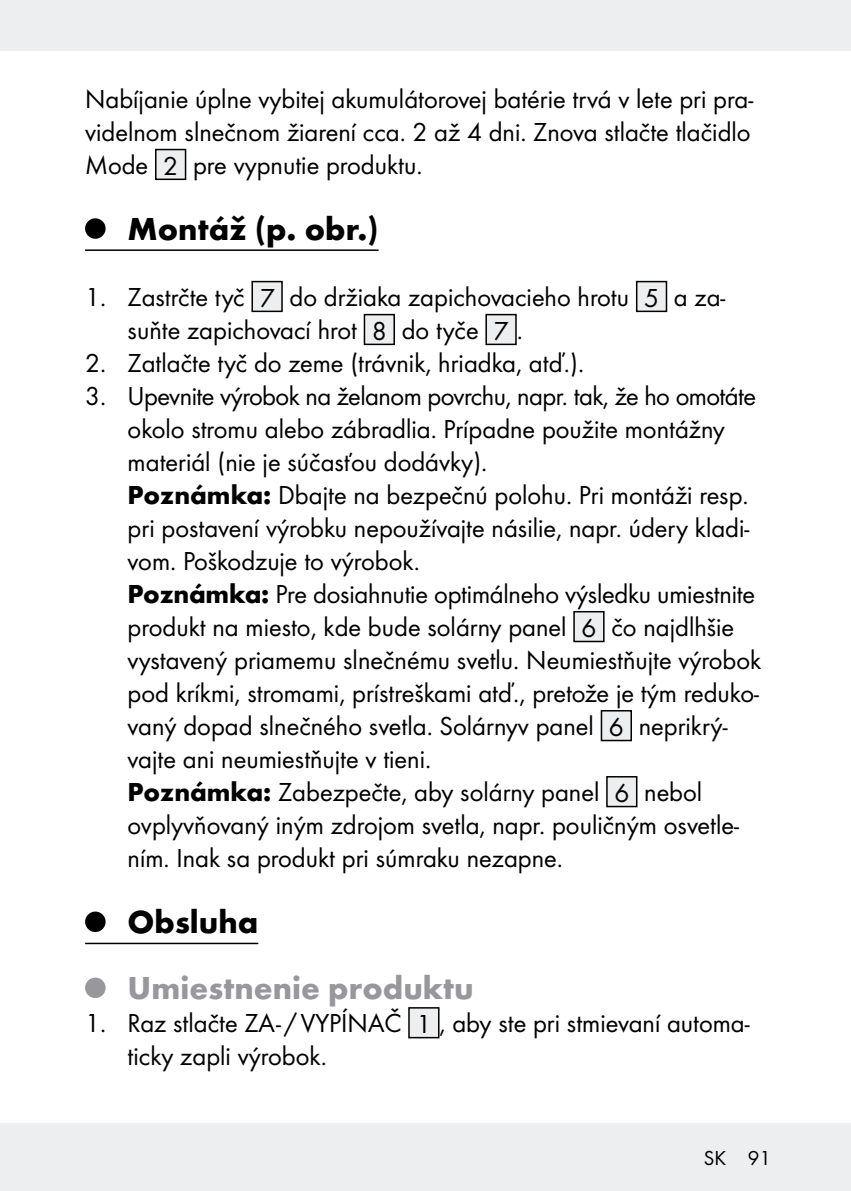
<style>
.page{position:relative;width:851px;height:1191px;background:#fff}
.page>*{position:absolute;margin:0;border:0;box-sizing:border-box;transform-origin:0 0}
.t1{font:700 33px "Futura";color:#000}
.t2{font:700 33px "Futura";color:#97979c}
.t3{font:27px/33px "Futura Boo";color:#000}
.t4{font:21px "Futura Boo";color:#000}
.s1{font-family:"Futura";font-weight:700}
</style>
<div class="page">
<div style="left:0;top:1123px;width:850px;height:68px;background:#eceeef"></div>
<div style="left:0;top:0;width:850px;height:51px;background:#eceeef"></div>
<hr style="left:85px;top:249px;width:293px;height:2px;background:#000">
<hr style="left:85px;top:942px;width:173px;height:2px;background:#000">
<div style="left:156px;top:149px;width:29px;height:30px;background:#eceeef"></div>
<div style="left:155px;top:149px;width:31px;height:31px;border:2px solid #000"></div>
<div style="left:85px;top:218px;width:21px;height:21px;background:#000;border-radius:50%"></div>
<div style="left:252px;top:281px;width:30px;height:30px;background:#eceeef"></div>
<div style="left:251px;top:281px;width:32px;height:31px;border:2px solid #000"></div>
<div style="left:636px;top:281px;width:30px;height:30px;background:#eceeef"></div>
<div style="left:635px;top:281px;width:32px;height:31px;border:2px solid #000"></div>
<div style="left:364px;top:314px;width:30px;height:30px;background:#eceeef"></div>
<div style="left:363px;top:314px;width:32px;height:31px;border:2px solid #000"></div>
<div style="left:486px;top:314px;width:30px;height:30px;background:#eceeef"></div>
<div style="left:485px;top:314px;width:31px;height:31px;border:2px solid #000"></div>
<div style="left:574px;top:611px;width:29px;height:30px;background:#eceeef"></div>
<div style="left:573px;top:611px;width:31px;height:31px;border:2px solid #000"></div>
<div style="left:601px;top:710px;width:30px;height:30px;background:#eceeef"></div>
<div style="left:600px;top:710px;width:32px;height:31px;border:2px solid #000"></div>
<div style="left:606px;top:776px;width:30px;height:30px;background:#eceeef"></div>
<div style="left:606px;top:776px;width:31px;height:31px;border:2px solid #000"></div>
<div style="left:85px;top:911px;width:21px;height:21px;background:#000;border-radius:50%"></div>
<div style="left:85px;top:977px;width:21px;height:21px;background:#97979c;border-radius:50%"></div>
<div style="left:409px;top:1007px;width:29px;height:30px;background:#eceeef"></div>
<div style="left:408px;top:1007px;width:31px;height:31px;border:2px solid #000"></div>
<p class="t3" style="left:85px;top:82px;width:669px;text-align:justify">Nabíjanie úplne vybitej akumulátorovej batérie trvá v lete pri pra&shy;videlnom slnečnom žiarení cca. 2 až 4 dni. Znova stlačte tlačidlo Mode 2 pre vypnutie produktu.</p>
<p class="t1" style="left:128px;top:209px;width:252px">Montáž (p. obr.)</p>
<p class="t3" style="left:128px;top:280px;width:599px;text-indent:-43px">1. Zastrčte tyč 7 do držiaka zapichovacieho hrotu 5 a za&shy;suňte zapichovací hrot 8 do tyče 7 .</p>
<p class="t3" style="left:85px;top:346px;width:500px">2. Zatlačte tyč do zeme (trávnik, hriadka, atď.).</p>
<p class="t3" style="left:128px;top:379px;width:635px;text-indent:-42px">3. Upevnite výrobok na želanom povrchu, napr. tak, že ho omotáte okolo stromu alebo zábradlia. Prípadne použite montážny materiál (nie je súčasťou dodávky).<br><span class="s1">Poznámka:</span> Dbajte na bezpečnú polohu. Pri montáži resp. pri postavení výrobku nepoužívajte násilie, napr. údery kladi&shy;vom. Poškodzuje to výrobok.<br><span class="s1">Poznámka:</span> Pre dosiahnutie optimálneho výsledku umiestnite produkt na miesto, kde bude solárny panel 6 čo najdlhšie vystavený priamemu slnečnému svetlu. Neumiestňujte výrobok pod kríkmi, stromami, prístreškami atď., pretože je tým reduko&shy;vaný dopad slnečného svetla. Solárnyv panel 6 neprikrý&shy;vajte ani neumiestňujte v tieni.<br><span class="s1">Poznámka:</span> Zabezpečte, aby solárny panel 6 nebol ovplyvňovaný iným zdrojom svetla, napr. pouličným osvetle&shy;ním. Inak sa produkt pri súmraku nezapne.</p>
<p class="t1" style="left:128px;top:902px;width:132px">Obsluha</p>
<p class="t2" style="left:128px;top:968px;width:347px">Umiestnenie produktu</p>
<p class="t3" style="left:128px;top:1006px;width:623px;text-indent:-43px">1. Raz stlačte ZA- /VYPÍNAČ 1 , aby ste pri stmievaní automa&shy;ticky zapli výrobok.</p>
<p class="t4" style="left:703px;top:1145px;width:69px">SK 91</p>
</div>
